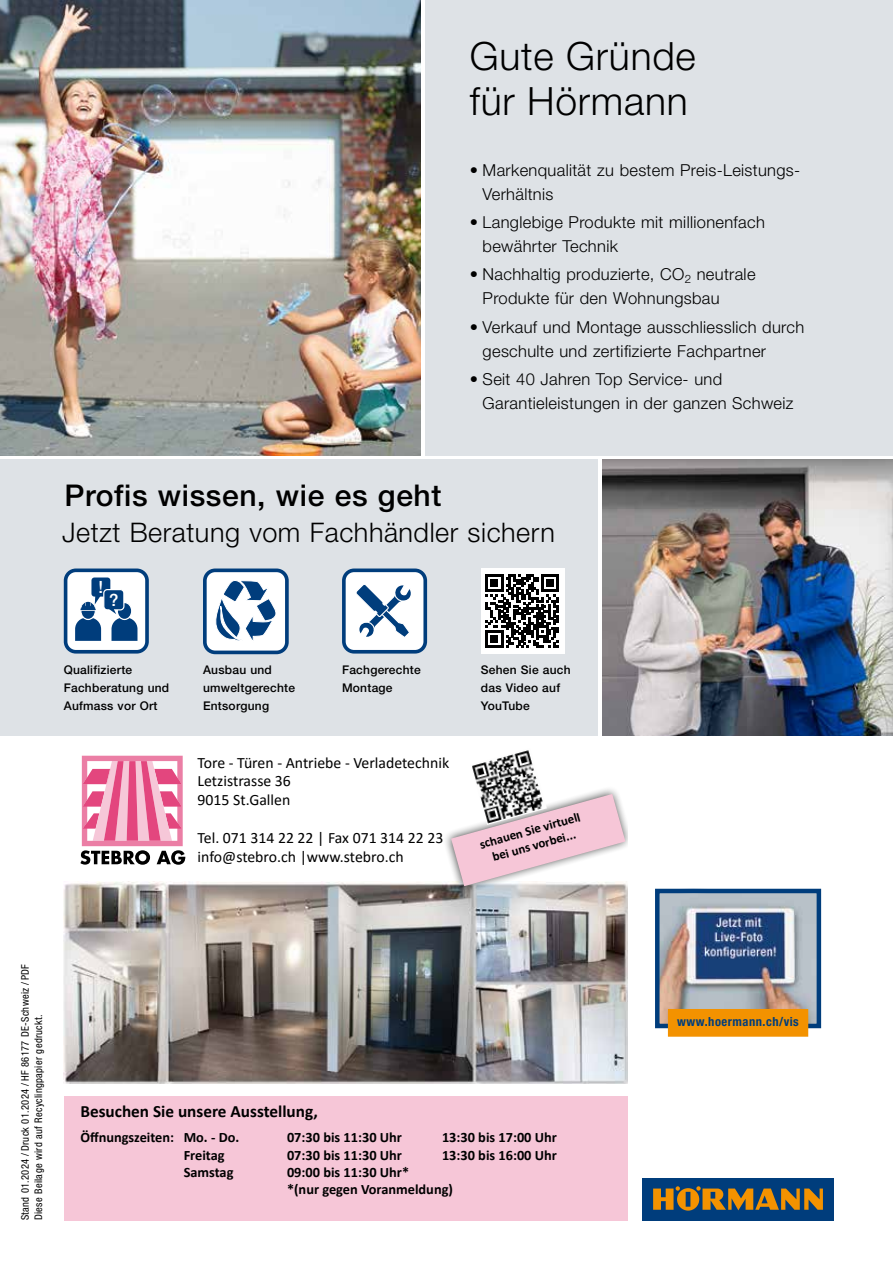
<style>
.page{position:relative;width:893px;height:1263px;background:#fff}
.page>*{position:absolute;margin:0;border:0;box-sizing:border-box;transform-origin:0 0}
.t1{font:300 39px/45px "Hoermann Helvetica Neue";letter-spacing:.02em;color:#000}
.t2{font:500 30px "Hoermann Helvetica Neue";letter-spacing:.02em;color:#000}
.t3{font:300 27px "Hoermann Helvetica Neue";letter-spacing:.02em;color:#000}
.t4{font:700 17.25px "Calibri";color:#000}
.t5{font:500 16.95px "Hoermann Helvetica Neue";color:#fff}
.t6{font:300 16.5px/24px "Hoermann Helvetica Neue";letter-spacing:.02em;color:#000}
.t7{font:15.75px/18.9px "Calibri";color:#000}
.t8{font:700 14.4px/17.2px "Calibri";color:#000}
.t9{font:700 12.9px/15.5px "Calibri";color:#000;text-align:center}
.t10{font:700 condensed 12.45px "Hoermann Helvetica Neue";letter-spacing:.04em;color:#003d7c}
.t11{font:500 12px/18px "Hoermann Helvetica Neue";letter-spacing:.02em;color:#000}
.t12{font:condensed 10.5px/13.5px "Hoermann Helvetica Neue";letter-spacing:.03em;color:#000}
</style>
<div class="page">
<img style="left:0;top:0;width:421px;height:455px">
<img style="left:602px;top:459px;width:291px;height:277px">
<div style="left:425px;top:0;width:468px;height:455px;background:#dee2e6"></div>
<div style="left:0;top:459px;width:598px;height:277px;background:#dee2e6"></div>
<div style="left:66px;top:570px;width:81px;height:82px;background:#fff;border-radius:10px"></div>
<div style="left:64px;top:568px;width:85px;height:85px;border:4px solid #003d7c;border-radius:10px"></div>
<div style="left:91px;top:577px;width:19px;height:20px;background:#003d7c;border-radius:3px"></div>
<svg style="left:75px;top:589px;width:62px;height:52px"></svg>
<div style="left:205px;top:570px;width:82px;height:82px;background:#fff;border-radius:10px"></div>
<div style="left:203px;top:568px;width:86px;height:86px;border:4px solid #003d7c;border-radius:10px"></div>
<svg style="left:215px;top:580px;width:61px;height:61px"></svg>
<div style="left:344px;top:570px;width:81px;height:82px;background:#fff;border-radius:10px"></div>
<div style="left:342px;top:568px;width:85px;height:85px;border:4px solid #003d7c;border-radius:10px"></div>
<svg style="left:356px;top:585px;width:55px;height:52px"></svg>
<div style="left:481px;top:568px;width:83px;height:86px;background:#fff"></div>
<svg style="left:486px;top:575px;width:73px;height:73px"></svg>
<img style="left:655px;top:888px;width:167px;height:149px">
<div style="left:642px;top:1178px;width:192px;height:42px;background:#003d7c"></div>
<svg style="left:653px;top:1186px;width:170px;height:24px"></svg>
<img style="left:64px;top:881px;width:563px;height:203px">
<svg style="left:80px;top:756px;width:105px;height:109px"></svg>
<div style="left:64px;top:1096px;width:563px;height:124px;background:#f6c6d7"></div>
<svg style="left:440px;top:789px;width:187px;height:109px"></svg>
<img style="left:470px;top:750px;width:77px;height:75px">
<h1 class="t1" style="left:470px;top:31px;width:227px">Gute Gründe für Hörmann</h1>
<p class="t6" style="left:483px;top:157px;width:319px;text-indent:-13px">• Markenqualität zu bestem Preis-Leistungs-<br>Verhältnis</p>
<p class="t6" style="left:483px;top:209px;width:284px;text-indent:-13px">• Langlebige Produkte mit millionenfach bewährter Technik</p>
<p class="t6" style="left:483px;top:261px;width:274px;text-indent:-13px">• Nachhaltig produzierte, CO<sub>2</sub> neutrale<br>Produkte für den Wohnungsbau</p>
<p class="t6" style="left:483px;top:314px;width:323px;text-indent:-13px">• Verkauf und Montage ausschliesslich durch geschulte und zertifizierte Fachpartner</p>
<p class="t6" style="left:483px;top:366px;width:312px;text-indent:-13px">• Seit 40 Jahren Top Service- und<br>Garantieleistungen in der ganzen Schweiz</p>
<h2 class="t2" style="left:64px;top:475px;width:378px">Profis wissen, wie es geht</h2>
<h3 class="t3" style="left:62px;top:514px;width:494px">Jetzt Beratung vom Fachhändler sichern</h3>
<p class="t5" style="left:99px;top:575px;width:6px">!</p>
<p class="t5" style="left:109px;top:588px;width:11px">?</p>
<p class="t11" style="left:64px;top:660px;width:107px">Qualifizierte<br>Fachberatung und<br>Aufmass vor Ort</p>
<p class="t11" style="left:203px;top:660px;width:94px">Ausbau und umweltgerechte<br>Entsorgung</p>
<p class="t11" style="left:342px;top:660px;width:80px">Fachgerechte<br>Montage</p>
<p class="t11" style="left:481px;top:660px;width:91px">Sehen Sie auch das Video auf<br>YouTube</p>
<p class="t7" style="left:198px;top:752px;width:253px">Tore - Türen - Antriebe - Verladetechnik<br>Letzistrasse 36<br>9015 St.Gallen</p>
<p class="t7" style="left:198px;top:828px;width:247px">Tel. 071 314 22 22 | Fax 071 314 22 23 info@stebro.ch |www.stebro.ch</p>
<p class="t9" style="left:478px;top:836px;width:105px;rotate:-15deg">schauen Sie virtuell bei uns vorbei...</p>
<p class="t12" style="left:18px;top:1220px;width:258px;rotate:-90deg">Stand 01.2024 / Druck 01.2024 / HF 86177 DE-Schweiz / PDF<br>Diese Beilage wird auf Recyclingpapier gedruckt.</p>
<p class="t4" style="left:80px;top:1099px;width:239px">Besuchen Sie unsere Ausstellung,</p>
<p class="t8" style="left:80px;top:1128px;width:160px">Öffnungszeiten: Mo. - Do.</p>
<p class="t8" style="left:287px;top:1128px;width:116px">07:30 bis 11:30 Uhr</p>
<p class="t8" style="left:442px;top:1128px;width:116px">13:30 bis 17:00 Uhr</p>
<p class="t8" style="left:184px;top:1145px;width:42px">Freitag</p>
<p class="t8" style="left:287px;top:1145px;width:116px">07:30 bis 11:30 Uhr</p>
<p class="t8" style="left:442px;top:1145px;width:116px">13:30 bis 16:00 Uhr</p>
<p class="t8" style="left:184px;top:1163px;width:51px">Samstag</p>
<p class="t8" style="left:287px;top:1163px;width:167px">09:00 bis 11:30 Uhr*<br>*(nur gegen Voranmeldung)</p>
<p class="t10" style="left:677px;top:1013px;width:123px">www.hoermann.ch/vis</p>
</div>
